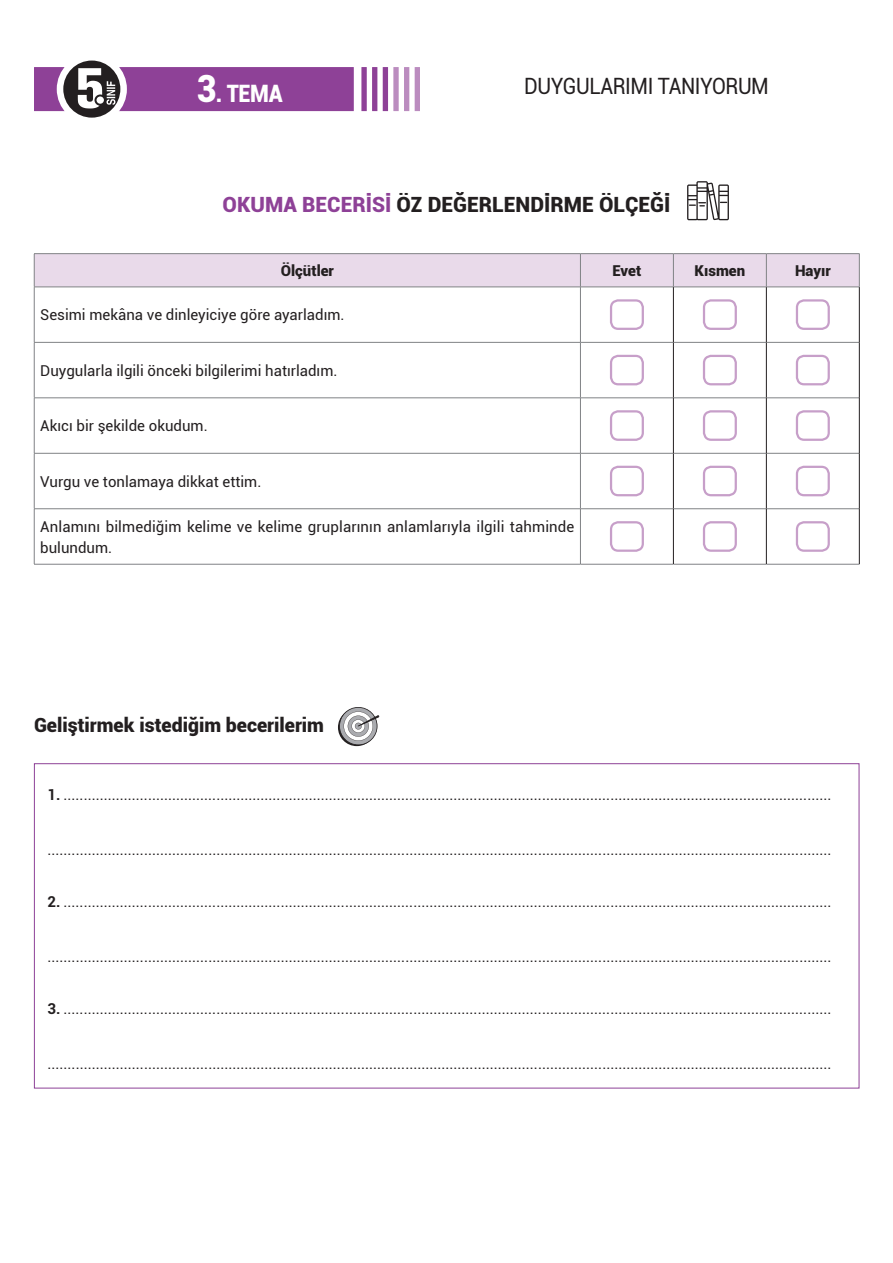
<style>
.page{position:relative;width:893px;height:1263px;background:#fff}
.page>*{position:absolute;margin:0;border:0;box-sizing:border-box;transform-origin:0 0}
.t1{font:900 24px "Roboto";color:#fff;scale:.9 1}
.t2{font:22.5px "Roboto";letter-spacing:-.02em;color:#231f20;scale:.9 1}
.t3{font:900 21px "Roboto";color:#231f20}
.t4{font:900 19.5px "Roboto";color:#231f20}
.t5{font:15px/21px "Roboto";color:#231f20}
.t6{font:900 15px "Roboto";color:#231f20}
.s1{font-size:37.5px}
.s2{color:#8e4197}
.s3{font-weight:700}
</style>
<div class="page">
<div style="left:35px;top:254px;width:824px;height:33px;background:#e9daea"></div>
<svg style="left:35px;top:288px;width:824px;height:276px"></svg>
<hr style="left:34px;top:253px;width:546px;height:1px;background:#808285">
<hr style="left:34px;top:254px;width:1px;height:33px;background:#808285">
<hr style="left:580px;top:253px;width:93px;height:1px;background:#808285">
<hr style="left:580px;top:254px;width:1px;height:33px;background:#808285">
<hr style="left:673px;top:253px;width:93px;height:1px;background:#808285">
<hr style="left:673px;top:254px;width:1px;height:33px;background:#808285">
<hr style="left:766px;top:253px;width:93px;height:1px;background:#808285">
<hr style="left:766px;top:254px;width:1px;height:33px;background:#808285">
<hr style="left:859px;top:254px;width:1px;height:33px;background:#808285">
<hr style="left:34px;top:287px;width:546px;height:1px;background:#808285">
<hr style="left:580px;top:287px;width:93px;height:1px;background:#808285">
<hr style="left:580px;top:287px;width:1px;height:55px;background:#808285">
<hr style="left:673px;top:287px;width:93px;height:1px;background:#808285">
<hr style="left:766px;top:287px;width:93px;height:1px;background:#808285">
<hr style="left:34px;top:342px;width:546px;height:1px;background:#808285">
<hr style="left:580px;top:342px;width:93px;height:1px;background:#808285">
<hr style="left:580px;top:343px;width:1px;height:55px;background:#808285">
<hr style="left:673px;top:342px;width:93px;height:1px;background:#808285">
<hr style="left:766px;top:342px;width:93px;height:1px;background:#808285">
<hr style="left:34px;top:398px;width:546px;height:1px;background:#808285">
<hr style="left:580px;top:398px;width:93px;height:1px;background:#808285">
<hr style="left:580px;top:398px;width:1px;height:55px;background:#808285">
<hr style="left:673px;top:398px;width:93px;height:1px;background:#808285">
<hr style="left:766px;top:398px;width:93px;height:1px;background:#808285">
<hr style="left:34px;top:453px;width:546px;height:1px;background:#808285">
<hr style="left:580px;top:453px;width:93px;height:1px;background:#808285">
<hr style="left:580px;top:453px;width:1px;height:55px;background:#808285">
<hr style="left:673px;top:453px;width:93px;height:1px;background:#808285">
<hr style="left:766px;top:453px;width:93px;height:1px;background:#808285">
<hr style="left:34px;top:508px;width:546px;height:1px;background:#808285">
<hr style="left:580px;top:508px;width:93px;height:1px;background:#808285">
<hr style="left:580px;top:509px;width:1px;height:55px;background:#808285">
<hr style="left:673px;top:508px;width:93px;height:1px;background:#808285">
<hr style="left:766px;top:508px;width:93px;height:1px;background:#808285">
<hr style="left:34px;top:564px;width:546px;height:1px;background:#808285">
<hr style="left:580px;top:564px;width:93px;height:1px;background:#808285">
<hr style="left:673px;top:564px;width:93px;height:1px;background:#808285">
<hr style="left:766px;top:564px;width:93px;height:1px;background:#808285">
<hr style="left:673px;top:287px;width:1px;height:55px;background:#231f20">
<hr style="left:766px;top:287px;width:1px;height:55px;background:#231f20">
<hr style="left:859px;top:287px;width:1px;height:55px;background:#231f20">
<hr style="left:673px;top:343px;width:1px;height:55px;background:#231f20">
<hr style="left:766px;top:343px;width:1px;height:55px;background:#231f20">
<hr style="left:859px;top:342px;width:1px;height:56px;background:#231f20">
<hr style="left:673px;top:398px;width:1px;height:55px;background:#231f20">
<hr style="left:766px;top:398px;width:1px;height:55px;background:#231f20">
<hr style="left:859px;top:398px;width:1px;height:55px;background:#231f20">
<hr style="left:673px;top:453px;width:1px;height:55px;background:#231f20">
<hr style="left:766px;top:453px;width:1px;height:55px;background:#231f20">
<hr style="left:859px;top:453px;width:1px;height:56px;background:#231f20">
<hr style="left:673px;top:509px;width:1px;height:55px;background:#231f20">
<hr style="left:766px;top:509px;width:1px;height:55px;background:#231f20">
<hr style="left:859px;top:509px;width:1px;height:55px;background:#231f20">
<hr style="left:34px;top:287px;width:1px;height:55px;background:#808285">
<hr style="left:34px;top:343px;width:1px;height:55px;background:#808285">
<hr style="left:34px;top:398px;width:1px;height:55px;background:#808285">
<hr style="left:34px;top:453px;width:1px;height:55px;background:#808285">
<hr style="left:34px;top:509px;width:1px;height:55px;background:#808285">
<div style="left:611px;top:300px;width:32px;height:29px;background:#fff;border-radius:7px"></div>
<div style="left:610px;top:299px;width:34px;height:31px;border:2px solid #c79fc9;border-radius:7px"></div>
<div style="left:704px;top:300px;width:32px;height:29px;background:#fff;border-radius:7px"></div>
<div style="left:703px;top:299px;width:34px;height:31px;border:2px solid #c79fc9;border-radius:7px"></div>
<div style="left:797px;top:300px;width:32px;height:29px;background:#fff;border-radius:7px"></div>
<div style="left:796px;top:299px;width:34px;height:31px;border:2px solid #c79fc9;border-radius:7px"></div>
<div style="left:611px;top:356px;width:32px;height:28px;background:#fff;border-radius:7px"></div>
<div style="left:610px;top:355px;width:34px;height:30px;border:2px solid #c79fc9;border-radius:7px"></div>
<div style="left:704px;top:356px;width:32px;height:28px;background:#fff;border-radius:7px"></div>
<div style="left:703px;top:355px;width:34px;height:30px;border:2px solid #c79fc9;border-radius:7px"></div>
<div style="left:797px;top:356px;width:32px;height:28px;background:#fff;border-radius:7px"></div>
<div style="left:796px;top:355px;width:34px;height:30px;border:2px solid #c79fc9;border-radius:7px"></div>
<div style="left:611px;top:411px;width:32px;height:29px;background:#fff;border-radius:7px"></div>
<div style="left:610px;top:410px;width:34px;height:31px;border:2px solid #c79fc9;border-radius:7px"></div>
<div style="left:704px;top:411px;width:32px;height:29px;background:#fff;border-radius:7px"></div>
<div style="left:703px;top:410px;width:34px;height:31px;border:2px solid #c79fc9;border-radius:7px"></div>
<div style="left:797px;top:411px;width:32px;height:29px;background:#fff;border-radius:7px"></div>
<div style="left:796px;top:410px;width:34px;height:31px;border:2px solid #c79fc9;border-radius:7px"></div>
<div style="left:611px;top:467px;width:32px;height:28px;background:#fff;border-radius:7px"></div>
<div style="left:610px;top:466px;width:34px;height:30px;border:2px solid #c79fc9;border-radius:7px"></div>
<div style="left:704px;top:467px;width:32px;height:28px;background:#fff;border-radius:7px"></div>
<div style="left:703px;top:466px;width:34px;height:30px;border:2px solid #c79fc9;border-radius:7px"></div>
<div style="left:797px;top:467px;width:32px;height:28px;background:#fff;border-radius:7px"></div>
<div style="left:796px;top:466px;width:34px;height:30px;border:2px solid #c79fc9;border-radius:7px"></div>
<div style="left:611px;top:522px;width:32px;height:29px;background:#fff;border-radius:7px"></div>
<div style="left:610px;top:521px;width:34px;height:31px;border:2px solid #c79fc9;border-radius:7px"></div>
<div style="left:704px;top:522px;width:32px;height:29px;background:#fff;border-radius:7px"></div>
<div style="left:703px;top:521px;width:34px;height:31px;border:2px solid #c79fc9;border-radius:7px"></div>
<div style="left:797px;top:522px;width:32px;height:29px;background:#fff;border-radius:7px"></div>
<div style="left:796px;top:521px;width:34px;height:31px;border:2px solid #c79fc9;border-radius:7px"></div>
<div style="left:34px;top:67px;width:320px;height:44px;background:#8e4197;border:2px solid #8e4197"></div>
<svg style="left:361px;top:67px;width:6px;height:44px"></svg>
<div style="left:383px;top:67px;width:5px;height:44px;background:#8e4197"></div>
<div style="left:404px;top:67px;width:5px;height:44px;background:#bb8cbf"></div>
<svg style="left:372px;top:67px;width:5px;height:44px"></svg>
<svg style="left:393px;top:67px;width:6px;height:44px"></svg>
<div style="left:415px;top:67px;width:5px;height:44px;background:#bb8cbf"></div>
<div style="left:57px;top:54px;width:70px;height:70px;background:#fff;border-radius:50%"></div>
<div style="left:63px;top:61px;width:57px;height:57px;background:#231f20;border-radius:50%"></div>
<svg style="left:78px;top:68px;width:37px;height:40px"></svg>
<div style="left:97px;top:96px;width:7px;height:8px;background:#fff;border-radius:50%"></div>
<svg style="left:687px;top:181px;width:42px;height:39px"></svg>
<svg style="left:338px;top:709px;width:38px;height:37px"></svg>
<svg style="left:339px;top:707px;width:40px;height:38px"></svg>
<h1 class="t1" style="left:197px;top:77px;width:97px"><span class="s1">3</span>. TEMA</h1>
<h2 class="t2" style="left:524px;top:71px;width:273px">DUYGULARIMI TANIYORUM</h2>
<h3 class="t3" style="left:223px;top:190px;width:449px"><span class="s2">OKUMA BECERİSİ</span> ÖZ DEĞERLENDİRME ÖLÇEĞİ</h3>
<p class="t6" style="left:281px;top:260px;width:55px">Ölçütler</p>
<p class="t6" style="left:612px;top:260px;width:30px">Evet</p>
<p class="t6" style="left:694px;top:260px;width:52px">Kısmen</p>
<p class="t6" style="left:795px;top:260px;width:37px">Hayır</p>
<p class="t5" style="left:40px;top:304px;width:306px">Sesimi mekâna ve dinleyiciye göre ayarladım.</p>
<p class="t5" style="left:40px;top:359px;width:299px">Duygularla ilgili önceki bilgilerimi hatırladım.</p>
<p class="t5" style="left:40px;top:415px;width:169px">Akıcı bir şekilde okudum.</p>
<p class="t5" style="left:40px;top:470px;width:223px">Vurgu ve tonlamaya dikkat ettim.</p>
<p class="t5" style="left:40px;top:515px;width:536px">Anlamını bilmediğim kelime ve kelime gruplarının anlamlarıyla ilgili tahminde bulundum.</p>
<h3 class="t4" style="left:34px;top:711px;width:292px">Geliştirmek istediğim becerilerim</h3>
<p class="t5" style="left:48px;top:783px;width:785px"><span class="s3">1.</span> ...............................................................................................................................................................................................</p>
<p class="t5" style="left:48px;top:839px;width:785px">...................................................................................................................................................................................................</p>
<p class="t5" style="left:48px;top:890px;width:785px"><span class="s3">2.</span> ...............................................................................................................................................................................................</p>
<p class="t5" style="left:48px;top:946px;width:785px">...................................................................................................................................................................................................</p>
<p class="t5" style="left:48px;top:997px;width:785px"><span class="s3">3.</span> ...............................................................................................................................................................................................</p>
<p class="t5" style="left:48px;top:1053px;width:785px">...................................................................................................................................................................................................</p>
</div>
